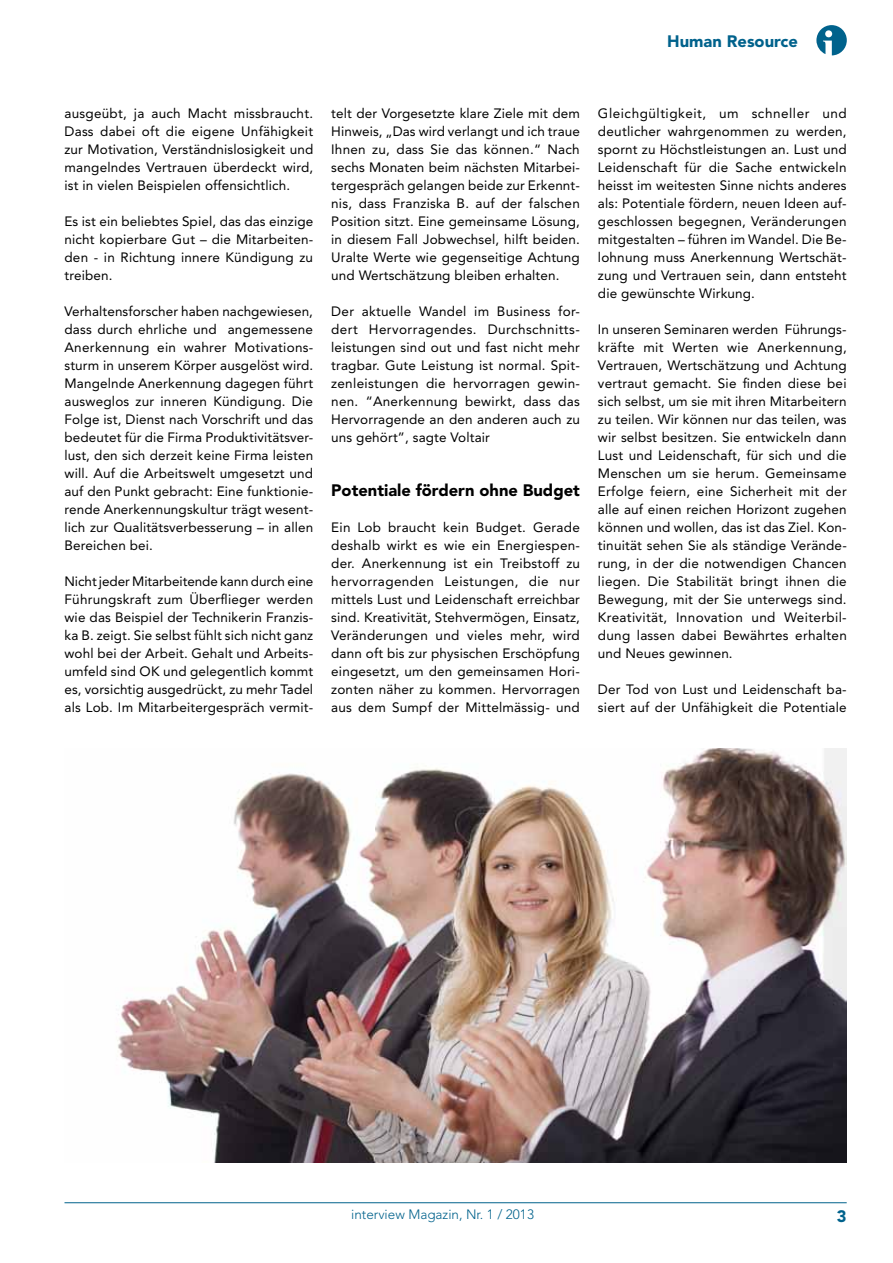
<style>
.page{position:relative;width:893px;height:1263px;background:#fff}
.page>*{position:absolute;margin:0;border:0;box-sizing:border-box;transform-origin:0 0}
.t1{font:900 16.5px "Avenir LT Std";color:#000}
.t2{font:900 16.5px "Avenir LT Std";color:#00628c}
.t3{font:13.5px/18px "Avenir LT Std";letter-spacing:.015em;color:#000;text-align:justify}
.t4{font:300 13.5px "Avenir LT Std";color:#00628c}
</style>
<div class="page">
<img style="left:116px;top:748px;width:731px;height:414px">
<hr style="left:64px;top:1202px;width:783px;height:1px;background:#00628c">
<svg style="left:816px;top:25px;width:31px;height:30px"></svg>
<p class="t2" style="left:667px;top:31px;width:132px">Human Resource</p>
<p class="t3" style="left:64px;top:105px;width:250px">ausgeübt, ja auch Macht missbraucht.<br>Dass dabei oft die eigene Unfähigkeit zur Motivation, Verständnislosigkeit und mangelndes Vertrauen überdeckt wird, ist in vielen Beispielen offensichtlich.</p>
<p class="t3" style="left:64px;top:213px;width:250px">Es ist ein beliebtes Spiel, das das einzige nicht kopierbare Gut – die Mitarbeiten&shy;den - in Richtung innere Kündigung zu treiben.</p>
<p class="t3" style="left:64px;top:303px;width:250px">Verhaltensforscher haben nachgewiesen, dass durch ehrliche und angemessene Anerkennung ein wahrer Motivations&shy;sturm in unserem Körper ausgelöst wird.<br>Mangelnde Anerkennung dagegen führt ausweglos zur inneren Kündigung. Die Folge ist, Dienst nach Vorschrift und das bedeutet für die Firma Produktivitätsver&shy;lust, den sich derzeit keine Firma leisten will. Auf die Arbeitswelt umgesetzt und auf den Punkt gebracht: Eine funktionie&shy;rende Anerkennungskultur trägt wesent&shy;lich zur Qualitätsverbesserung – in allen Bereichen bei.</p>
<p class="t3" style="left:64px;top:573px;width:250px">Nicht jeder Mitarbeitende kann durch eine Führungskraft zum Überflieger werden wie das Beispiel der Technikerin Franzis&shy;ka B. zeigt. Sie selbst fühlt sich nicht ganz wohl bei der Arbeit. Gehalt und Arbeits&shy;umfeld sind OK und gelegentlich kommt es, vorsichtig ausgedrückt, zu mehr Tadel als Lob. Im Mitarbeitergespräch vermit-</p>
<p class="t3" style="left:331px;top:105px;width:250px">telt der Vorgesetzte klare Ziele mit dem Hinweis, „Das wird verlangt und ich traue Ihnen zu, dass Sie das können.“ Nach sechs Monaten beim nächsten Mitarbei&shy;tergespräch gelangen beide zur Erkennt&shy;nis, dass Franziska B. auf der falschen Position sitzt. Eine gemeinsame Lösung, in diesem Fall Jobwechsel, hilft beiden.<br>Uralte Werte wie gegenseitige Achtung und Wertschätzung bleiben erhalten.</p>
<p class="t3" style="left:331px;top:303px;width:250px">Der aktuelle Wandel im Business for&shy;dert Hervorragendes. Durchschnitts&shy;leistungen sind out und fast nicht mehr tragbar. Gute Leistung ist normal. Spit&shy;zenleistungen die hervorragen gewin&shy;nen. “Anerkennung bewirkt, dass das Hervorragende an den anderen auch zu uns gehört”, sagte Voltair</p>
<p class="t1" style="left:331px;top:481px;width:250px">Potentiale fördern ohne Budget</p>
<p class="t3" style="left:331px;top:519px;width:250px">Ein Lob braucht kein Budget. Gerade deshalb wirkt es wie ein Energiespen&shy;der. Anerkennung ist ein Treibstoff zu hervorragenden Leistungen, die nur mittels Lust und Leidenschaft erreichbar sind. Kreativität, Stehvermögen, Einsatz, Veränderungen und vieles mehr, wird dann oft bis zur physischen Erschöpfung eingesetzt, um den gemeinsamen Hori&shy;zonten näher zu kommen. Hervorragen aus dem Sumpf der Mittelmässig- und</p>
<p class="t3" style="left:598px;top:105px;width:250px">Gleichgültigkeit, um schneller und deutlicher wahrgenommen zu werden, spornt zu Höchstleistungen an. Lust und Leidenschaft für die Sache entwickeln heisst im weitesten Sinne nichts anderes als: Potentiale fördern, neuen Ideen auf&shy;geschlossen begegnen, Veränderungen mitgestalten – führen im Wandel. Die Be&shy;lohnung muss Anerkennung Wertschät&shy;zung und Vertrauen sein, dann entsteht die gewünschte Wirkung.</p>
<p class="t3" style="left:598px;top:321px;width:250px">In unseren Seminaren werden Führungs&shy;kräfte mit Werten wie Anerkennung, Vertrauen, Wertschätzung und Achtung vertraut gemacht. Sie finden diese bei sich selbst, um sie mit ihren Mitarbeitern zu teilen. Wir können nur das teilen, was wir selbst besitzen. Sie entwickeln dann Lust und Leidenschaft, für sich und die Menschen um sie herum. Gemeinsame Erfolge feiern, eine Sicherheit mit der alle auf einen reichen Horizont zugehen können und wollen, das ist das Ziel. Kon&shy;tinuität sehen Sie als ständige Verände&shy;rung, in der die notwendigen Chancen liegen. Die Stabilität bringt ihnen die Bewegung, mit der Sie unterwegs sind.<br>Kreativität, Innovation und Weiterbil&shy;dung lassen dabei Bewährtes erhalten und Neues gewinnen.</p>
<p class="t3" style="left:598px;top:681px;width:250px">Der Tod von Lust und Leidenschaft ba&shy;siert auf der Unfähigkeit die Potentiale</p>
<p class="t4" style="left:351px;top:1207px;width:184px">interview Magazin, Nr. 1 / 2013</p>
<p class="t2" style="left:837px;top:1206px;width:11px">3</p>
</div>
